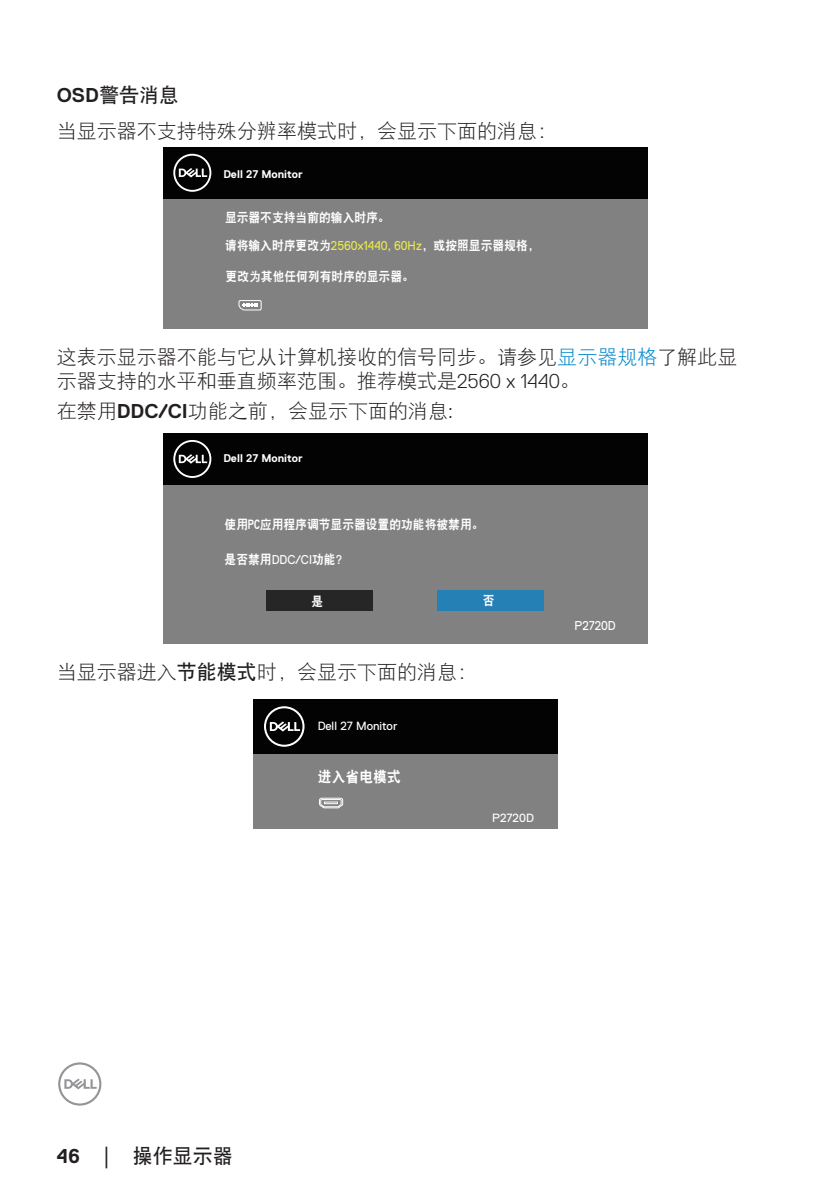
<style>
.page{position:relative;width:840px;height:1191px;background:#fff}
.page>*{position:absolute;margin:0;border:0;box-sizing:border-box;transform-origin:0 0}
.text{font:20px/24px "DFP Hei W3";color:#231f20}
.Head3{font:20px "DFP Hei W7";color:#231f20}
.t1{font:15px "DF Hei W9";color:#fff;scale:.92 1}
.t2{font:12.8px "DF Hei W9";color:#fff;scale:.92 1}
.t3{font:12.8px "Dell Replica";color:#fff;scale:.92 1}
.t4{font:11.8px "Dell Replica";color:#fff}
.t5{font:700 11.2px "Dell Replica";color:#fff}
.s1{font-family:"Dell Replica";font-weight:700}
.s2{font-family:"Dell Replica";color:#eae84d}
.s3{color:#0087cb}
.s4{font-family:"Dell Replica";font-weight:300}
.s5{font-family:"DF Hei W9"}
.s6{font-family:"DFP Hei W7"}
.s7{font-family:"Times New Roman";font-size:18px}
</style>
<div class="page">
<svg style="left:58px;top:1062px;width:43px;height:43px"></svg>
<div style="left:163px;top:173px;width:485px;height:156px;background:#818181"></div>
<div style="left:163px;top:147px;width:485px;height:51px;background:#030303"></div>
<svg style="left:173px;top:154px;width:38px;height:38px"></svg>
<svg style="left:238px;top:300px;width:24px;height:11px"></svg>
<div style="left:163px;top:459px;width:485px;height:185px;background:#818181"></div>
<div style="left:163px;top:433px;width:485px;height:52px;background:#030303"></div>
<svg style="left:173px;top:440px;width:38px;height:38px"></svg>
<div style="left:266px;top:591px;width:106px;height:20px;background:#262626"></div>
<div style="left:437px;top:591px;width:106px;height:20px;background:#2581b5"></div>
<div style="left:253px;top:726px;width:305px;height:103px;background:#818181"></div>
<div style="left:253px;top:699px;width:305px;height:55px;background:#030303"></div>
<svg style="left:264px;top:706px;width:40px;height:40px"></svg>
<svg style="left:319px;top:797px;width:24px;height:11px"></svg>
<p class="Head3" style="left:57px;top:85px;width:124px"><span class="s1">OSD</span>警告消息</p>
<p class="text" style="left:57px;top:118px;width:501px">当显示器不支持特殊分辨率模式时，会显示下面的消息：</p>
<p class="t5" style="left:223px;top:168px;width:81px">Dell 27 Monitor</p>
<p class="t2" style="left:225px;top:211px;width:180px">显示器不支持当前的输入时序。</p>
<p class="t2" style="left:225px;top:239px;width:343px">请将输入时序更改为<span class="s2">2560x1440, 60Hz</span>，或按照显示器规格，</p>
<p class="t2" style="left:225px;top:270px;width:206px">更改为其他任何列有时序的显示器。</p>
<p class="text" style="left:57px;top:345px;width:681px">这表示显示器不能与它从计算机接收的信号同步。请参见<span class="s3">显示器规格</span>了解此显示器支持的水平和垂直频率范围。推荐模式是<span class="s4">2560 x 1440</span>。</p>
<p class="text" style="left:57px;top:399px;width:397px">在禁用<span class="s1">DDC/CI</span>功能之前，会显示下面的消息<span class="s4">:</span></p>
<p class="t5" style="left:223px;top:452px;width:81px">Dell 27 Monitor</p>
<p class="t2" style="left:224px;top:518px;width:283px">使用PC应用程序调节显示器设置的功能将被禁用。</p>
<p class="t3" style="left:224px;top:552px;width:130px"><span class="s5">是否禁用</span>DDC/CI<span class="s5">功能</span>?</p>
<p class="t2" style="left:311px;top:595px;width:14px">是</p>
<p class="t2" style="left:482px;top:594px;width:14px">否</p>
<p class="text" style="left:57px;top:660px;width:421px">当显示器进入<span class="s6">节能模式</span>时，会显示下面的消息：</p>
<p class="t4" style="left:317px;top:719px;width:81px">Dell 27 Monitor</p>
<p class="t1" style="left:318px;top:769px;width:92px">进入省电模式</p>
<p class="t4" style="left:492px;top:811px;width:43px">P2720D</p>
<p class="t3" style="left:574px;top:618px;width:46px">P2720D</p>
<p class="Head3" style="left:57px;top:1145px;width:177px"><span class="s1">46</span> <span class="s7">│</span> 操作显示器</p>
</div>
